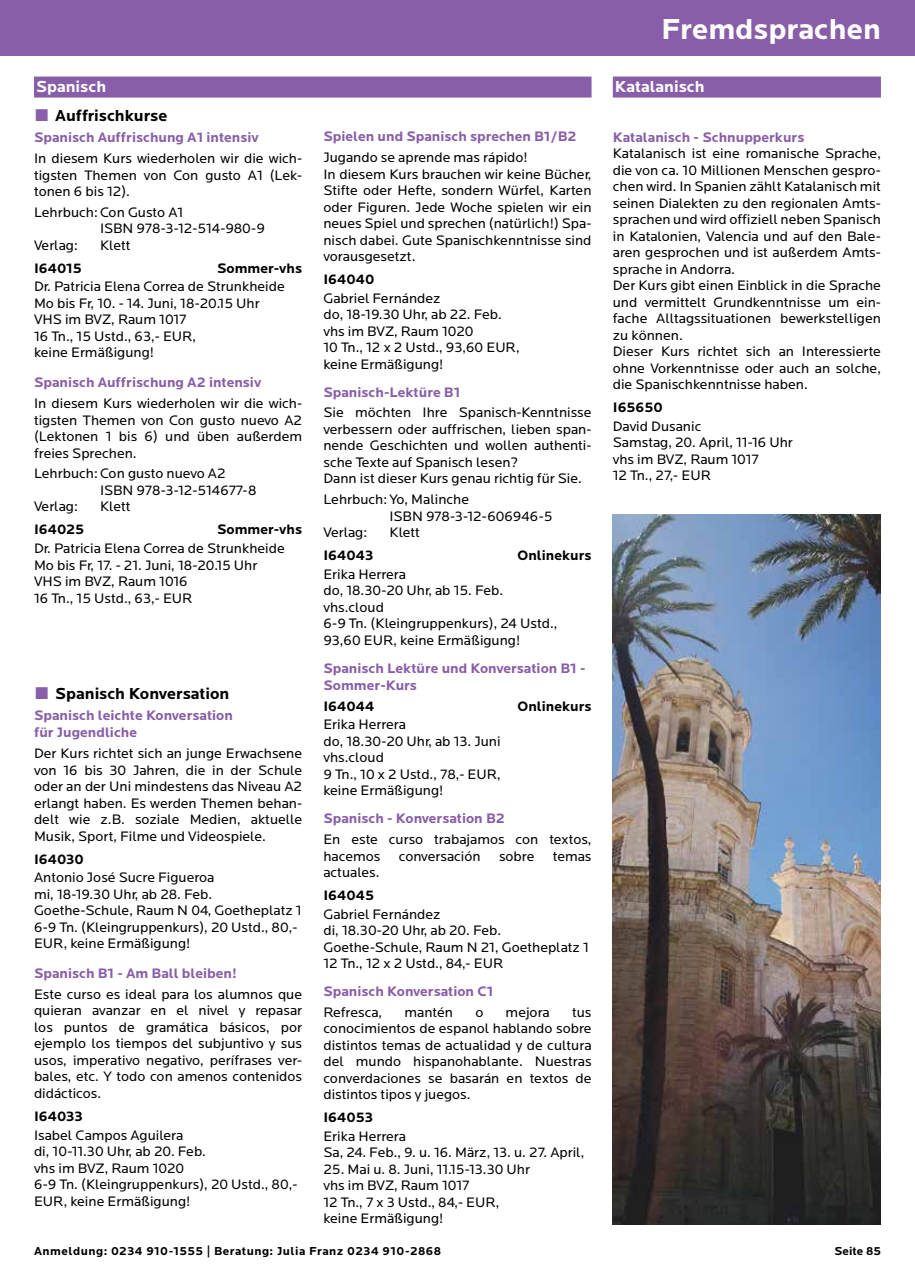
<style>
.page{position:relative;width:915px;height:1276px;background:#fff}
.page>*{position:absolute;margin:0;border:0;box-sizing:border-box;transform-origin:0 0}
.t1{font:700 30px "Locator";color:#fff}
.t2{font:700 16.5px "Locator";letter-spacing:-.005em;color:#000}
.t3{font:700 16.5px "Locator";color:#fff}
.t4{font:14.25px/16.5px "Locator";color:#000}
.t5{font:700 14.25px/17.2px "Locator";color:#895ea8}
.t6{font:700 14.25px "Locator";color:#000}
.t7{font:700 12px "Locator";letter-spacing:.04em;color:#000}
.s1{font-family:"Arial";font-weight:400;font-size:25.5px;color:#895ea8}
</style>
<div class="page">
<div style="left:0;top:0;width:914px;height:55px;background:#895ea8"></div>
<div style="left:34px;top:77px;width:557px;height:21px;background:#895ea8"></div>
<div style="left:612px;top:77px;width:268px;height:21px;background:#895ea8"></div>
<img style="left:612px;top:515px;width:268px;height:710px">
<p class="t3" style="left:36px;top:78px;width:72px">Spanisch</p>
<p class="t2" style="left:34px;top:106px;width:135px"><span class="s1">■</span> Auffrischkurse</p>
<p class="t5" style="left:34px;top:129px;width:226px">Spanisch Auffrischung A1 intensiv</p>
<p class="t4" style="left:34px;top:150px;width:269px;text-align:justify">In diesem Kurs wiederholen wir die wich&shy;tigsten Themen von Con gusto A1 (Lek&shy;tonen 6 bis 12).</p>
<p class="t4" style="left:34px;top:204px;width:151px">Lehrbuch:Con Gusto A1</p>
<p class="t4" style="left:100px;top:221px;width:166px">ISBN 978-3-12-514-980-9</p>
<p class="t4" style="left:34px;top:237px;width:45px">Verlag:</p>
<p class="t4" style="left:100px;top:237px;width:32px">Klett</p>
<p class="t6" style="left:34px;top:260px;width:49px">I64015</p>
<p class="t6" style="left:217px;top:260px;width:87px">Sommer-vhs</p>
<p class="t4" style="left:34px;top:279px;width:252px">Dr. Patricia Elena Correa de Strunkheide<br>Mo bis Fr, 10. - 14. Juni, 18-20.15 Uhr<br>VHS im BVZ, Raum 1017<br>16 Tn., 15 Ustd., 63,- EUR,<br>keine Ermäßigung!</p>
<p class="t5" style="left:34px;top:374px;width:229px">Spanisch Auffrischung A2 intensiv</p>
<p class="t4" style="left:34px;top:396px;width:269px;text-align:justify">In diesem Kurs wiederholen wir die wich&shy;tigsten Themen von Con gusto nuevo A2 (Lektonen 1 bis 6) und üben außerdem freies Sprechen.</p>
<p class="t4" style="left:34px;top:466px;width:193px">Lehrbuch:Con gusto nuevo A2</p>
<p class="t4" style="left:100px;top:482px;width:158px">ISBN 978-3-12-514677-8</p>
<p class="t4" style="left:34px;top:499px;width:45px">Verlag:</p>
<p class="t4" style="left:100px;top:499px;width:32px">Klett</p>
<p class="t6" style="left:34px;top:521px;width:52px">I64025</p>
<p class="t6" style="left:217px;top:521px;width:87px">Sommer-vhs</p>
<p class="t4" style="left:34px;top:540px;width:252px">Dr. Patricia Elena Correa de Strunkheide<br>Mo bis Fr, 17. - 21. Juni, 18-20.15 Uhr<br>VHS im BVZ, Raum 1016<br>16 Tn., 15 Ustd., 63,- EUR</p>
<p class="t2" style="left:34px;top:683px;width:197px"><span class="s1">■</span> Spanisch Konversation</p>
<p class="t5" style="left:34px;top:707px;width:200px">Spanisch leichte Konversation für Jugendliche</p>
<p class="t4" style="left:34px;top:745px;width:269px;text-align:justify">Der Kurs richtet sich an junge Erwachsene von 16 bis 30 Jahren, die in der Schule oder an der Uni mindestens das Niveau A2 erlangt haben. Es werden Themen behan&shy;delt wie z.B. soziale Medien, aktuelle Musik, Sport, Filme und Videospiele.</p>
<p class="t6" style="left:34px;top:850px;width:51px">I64030</p>
<p class="t4" style="left:34px;top:869px;width:269px">Antonio José Sucre Figueroa<br>mi, 18-19.30 Uhr, ab 28. Feb.<br>Goethe-Schule, Raum N 04, Goetheplatz 1<br>6-9 Tn. (Kleingruppenkurs), 20 Ustd., 80,-<br>EUR, keine Ermäßigung!</p>
<p class="t5" style="left:34px;top:965px;width:204px">Spanisch B1 - Am Ball bleiben!</p>
<p class="t4" style="left:34px;top:986px;width:269px;text-align:justify">Este curso es ideal para los alumnos que quieran avanzar en el nivel y repasar los puntos de gramática básicos, por ejemplo los tiempos del subjuntivo y sus usos, imperativo negativo, perífrases ver&shy;bales, etc. Y todo con amenos contenidos didácticos.</p>
<p class="t6" style="left:34px;top:1108px;width:50px">I64033</p>
<p class="t4" style="left:34px;top:1127px;width:265px">Isabel Campos Aguilera<br>di, 10-11.30 Uhr, ab 20. Feb.<br>vhs im BVZ, Raum 1020<br>6-9 Tn. (Kleingruppenkurs), 20 Ustd., 80,-<br>EUR, keine Ermäßigung!</p>
<p class="t5" style="left:323px;top:128px;width:254px">Spielen und Spanisch sprechen B1/B2</p>
<p class="t4" style="left:323px;top:150px;width:269px">Jugando se aprende mas rápido!<br>In diesem Kurs brauchen wir keine Bücher, Stifte oder Hefte, sondern Würfel, Karten oder Figuren. Jede Woche spielen wir ein neues Spiel und sprechen (natürlich!) Spa&shy;nisch dabei. Gute Spanischkenntnisse sind vorausgesetzt.</p>
<p class="t6" style="left:323px;top:271px;width:52px">I64040</p>
<p class="t4" style="left:323px;top:290px;width:198px">Gabriel Fernández<br>do, 18-19.30 Uhr, ab 22. Feb. vhs im BVZ, Raum 1020<br>10 Tn., 12 x 2 Ustd., 93,60 EUR, keine Ermäßigung!</p>
<p class="t5" style="left:323px;top:384px;width:138px">Spanisch-Lektüre B1</p>
<p class="t4" style="left:323px;top:405px;width:269px">Sie möchten Ihre Spanisch-Kenntnisse verbessern oder auffrischen, lieben span&shy;nende Geschichten und wollen authenti&shy;sche Texte auf Spanisch lesen?<br>Dann ist dieser Kurs genau richtig für Sie.</p>
<p class="t4" style="left:323px;top:492px;width:147px">Lehrbuch: Yo, Malinche</p>
<p class="t4" style="left:389px;top:508px;width:164px">ISBN 978-3-12-606946-5</p>
<p class="t4" style="left:323px;top:525px;width:45px">Verlag:</p>
<p class="t4" style="left:389px;top:525px;width:32px">Klett</p>
<p class="t6" style="left:323px;top:547px;width:51px">I64043</p>
<p class="t6" style="left:517px;top:547px;width:75px">Onlinekurs</p>
<p class="t4" style="left:323px;top:566px;width:235px">Erika Herrera<br>do, 18.30-20 Uhr, ab 15. Feb. vhs.cloud<br>6-9 Tn. (Kleingruppenkurs), 24 Ustd.,<br>93,60 EUR, keine Ermäßigung!</p>
<p class="t5" style="left:323px;top:659px;width:263px">Spanisch Lektüre und Konversation B1 -<br>Sommer-Kurs</p>
<p class="t6" style="left:323px;top:698px;width:52px">I64044</p>
<p class="t6" style="left:517px;top:698px;width:75px">Onlinekurs</p>
<p class="t4" style="left:323px;top:717px;width:179px">Erika Herrera<br>do, 18.30-20 Uhr, ab 13. Juni vhs.cloud<br>9 Tn., 10 x 2 Ustd., 78,- EUR, keine Ermäßigung!</p>
<p class="t5" style="left:323px;top:810px;width:183px">Spanisch - Konversation B2</p>
<p class="t4" style="left:323px;top:831px;width:269px">En este curso trabajamos con textos, hacemos</p>
<p class="t4" style="left:398px;top:848px;width:83px">conversación</p>
<p class="t4" style="left:499px;top:848px;width:37px">sobre</p>
<p class="t4" style="left:552px;top:848px;width:40px">temas</p>
<p class="t4" style="left:323px;top:864px;width:58px">actuales.</p>
<p class="t6" style="left:323px;top:887px;width:52px">I64045</p>
<p class="t4" style="left:323px;top:906px;width:267px">Gabriel Fernández<br>di, 18.30-20 Uhr, ab 20. Feb.<br>Goethe-Schule, Raum N 21, Goetheplatz 1<br>12 Tn., 12 x 2 Ustd., 84,- EUR</p>
<p class="t5" style="left:323px;top:983px;width:171px">Spanisch Konversation C1</p>
<p class="t4" style="left:323px;top:1004px;width:60px">Refresca,</p>
<p class="t4" style="left:404px;top:1004px;width:50px">mantén</p>
<p class="t4" style="left:475px;top:1004px;width:10px">o</p>
<p class="t4" style="left:505px;top:1004px;width:46px">mejora</p>
<p class="t4" style="left:323px;top:1004px;width:269px;text-align:justify;text-indent:248px">tus conocimientos de espanol hablando sobre distintos temas de actualidad y de cultura del mundo hispanohablante. Nuestras converdaciones se basarán en textos de distintos tipos y juegos.</p>
<p class="t6" style="left:323px;top:1109px;width:51px">I64053</p>
<p class="t4" style="left:323px;top:1128px;width:262px">Erika Herrera<br>Sa, 24. Feb., 9. u. 16. März, 13. u. 27. April,</p>
<p class="t4" style="left:323px;top:1161px;width:208px">25. Mai u. 8. Juni, 11.15-13.30 Uhr vhs im BVZ, Raum 1017<br>12 Tn., 7 x 3 Ustd., 84,- EUR, keine Ermäßigung!</p>
<h1 class="t1" style="left:661px;top:12px;width:221px">Fremdsprachen</h1>
<p class="t3" style="left:614px;top:78px;width:91px">Katalanisch</p>
<p class="t5" style="left:612px;top:129px;width:193px">Katalanisch - Schnupperkurs</p>
<p class="t4" style="left:612px;top:146px;width:269px">Katalanisch ist eine romanische Sprache, die von ca. 10 Millionen Menschen gespro&shy;chen wird. In Spanien zählt Katalanisch mit seinen Dialekten zu den regionalen Amts&shy;sprachen und wird offiziell neben Spanisch in Katalonien, Valencia und auf den Bale&shy;aren gesprochen und ist außerdem Amts&shy;sprache in Andorra.<br>Der Kurs gibt einen Einblick in die Sprache und vermittelt Grundkenntnisse um ein&shy;fache Alltagssituationen bewerkstelligen zu können.<br>Dieser Kurs richtet sich an Interessierte ohne Vorkenntnisse oder auch an solche, die Spanischkenntnisse haben.</p>
<p class="t6" style="left:612px;top:399px;width:51px">I65650</p>
<p class="t4" style="left:612px;top:418px;width:181px">David Dusanic<br>Samstag, 20. April, 11-16 Uhr vhs im BVZ, Raum 1017<br>12 Tn., 27,- EUR</p>
<p class="t7" style="left:34px;top:1244px;width:408px">Anmeldung: 0234 910-1555 | Beratung: Julia Franz 0234 910-2868</p>
<p class="t7" style="left:834px;top:1244px;width:48px">Seite 85</p>
</div>
